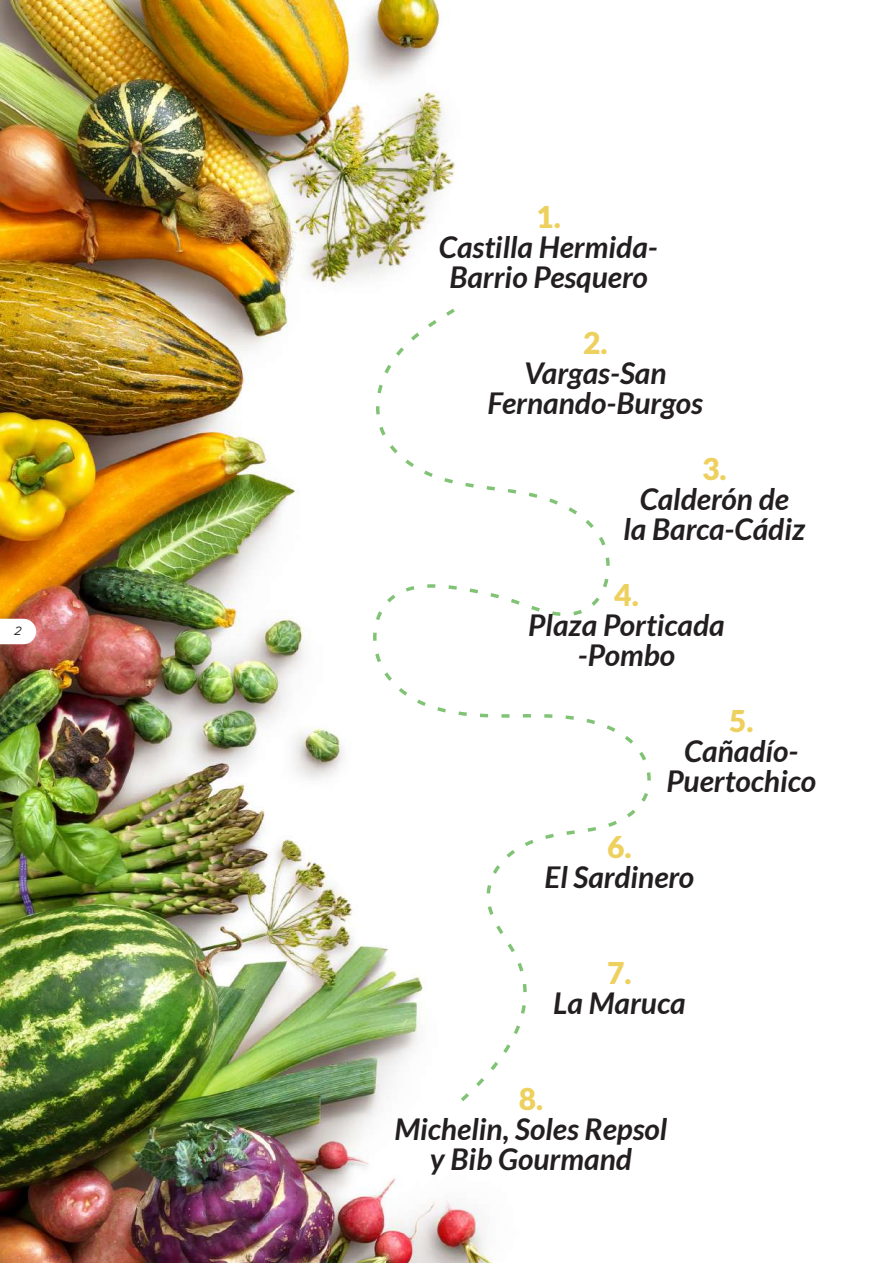
<style>
.page{position:relative;width:893px;height:1263px;background:#fff}
.page>*{position:absolute;margin:0;border:0;box-sizing:border-box;transform-origin:0 0}
.t1{font:italic 700 30px/30px "Lato";color:#231f20;text-align:center}
.t2{font:900 30px "Lato";color:#eed05e}
.t3{font:italic 12px "Gotham";color:#231f20}
</style>
<div class="page">
<img style="left:0;top:0;width:493px;height:1263px">
<svg style="left:373px;top:309px;width:278px;height:792px"></svg>
<svg style="left:0;top:619px;width:36px;height:25px"></svg>
<p class="t3" style="left:15px;top:624px;width:9px">2</p>
<p class="t2" style="left:536px;top:200px;width:26px">1.</p>
<p class="t1" style="left:439px;top:233px;width:220px">Castilla Hermida-<br>Barrio Pesquero</p>
<p class="t2" style="left:583px;top:326px;width:26px">2.</p>
<p class="t1" style="left:488px;top:359px;width:217px">Vargas-San<br>Fernando-Burgos</p>
<p class="t2" style="left:702px;top:452px;width:26px">3.</p>
<p class="t1" style="left:623px;top:485px;width:183px">Calderón de<br>la Barca-Cádiz</p>
<p class="t2" style="left:614px;top:578px;width:26px">4.</p>
<p class="t1" style="left:528px;top:611px;width:198px">Plaza Porticada -Pombo</p>
<p class="t2" style="left:729px;top:704px;width:26px">5.</p>
<p class="t1" style="left:666px;top:737px;width:151px">Cañadío-<br>Puertochico</p>
<p class="t2" style="left:607px;top:830px;width:26px">6.</p>
<p class="t1" style="left:545px;top:863px;width:151px">El Sardinero</p>
<p class="t2" style="left:607px;top:956px;width:26px">7.</p>
<p class="t1" style="left:553px;top:989px;width:134px">La Maruca</p>
<p class="t2" style="left:519px;top:1082px;width:26px">8.</p>
<p class="t1" style="left:394px;top:1115px;width:274px">Michelin, Soles Repsol y Bib Gourmand</p>
</div>
